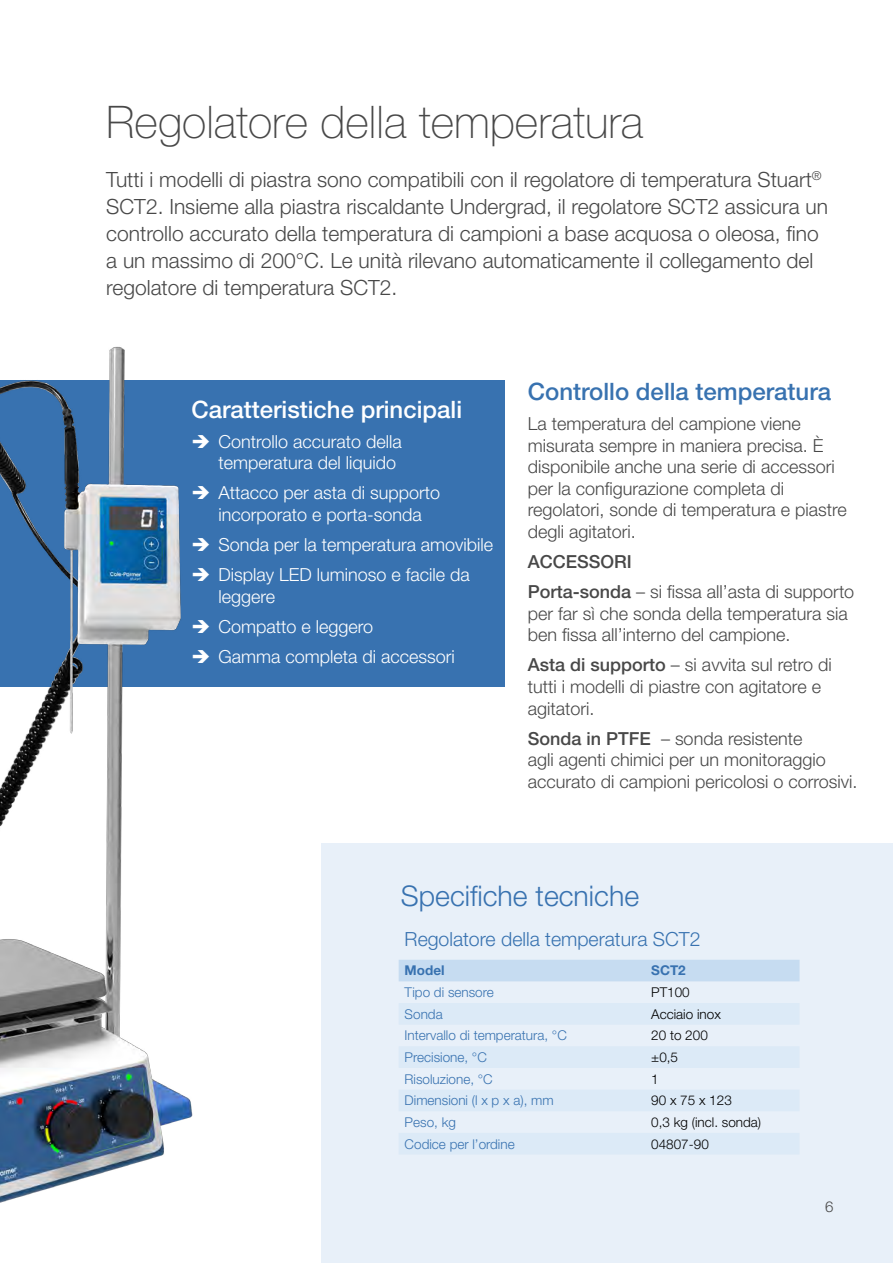
<style>
.page{position:relative;width:893px;height:1263px;background:#fff}
.page>*{position:absolute;margin:0;border:0;box-sizing:border-box;transform-origin:0 0}
.t1{font:100 45px "Helvetica Neue LT Std";color:#484848}
.t2{font:300 28.5px "Helvetica Neue LT Std";color:#3872b0}
.t3{font:500 24px "Helvetica Neue LT Std";color:#3872b0}
.t4{font:500 24px "Helvetica Neue LT Std";color:#fff}
.t5{font:300 21px/27px "Helvetica Neue LT Std";color:#484848}
.t6{font:300 19.5px "Helvetica Neue LT Std";color:#3872b0}
.t7{font:300 18px/21.6px "Helvetica Neue LT Std";color:#484848}
.t8{font:300 18px/21.6px "Helvetica Neue LT Std";color:#fff}
.t9{font:300 15px "Helvetica Neue LT Std";color:#484848}
.t10{font:300 13.5px "Helvetica Neue LT Std";color:#3872b0}
.t11{font:300 13.5px "Helvetica Neue LT Std";color:#000}
.t12{font:700 13.5px "Helvetica Neue LT Std";color:#3872b0}
.s1{font-weight:500}
</style>
<div class="page">
<div style="left:0;top:381px;width:505px;height:306px;background:#3872b0"></div>
<div style="left:321px;top:843px;width:572px;height:420px;background:#e8f0f9"></div>
<div style="left:399px;top:960px;width:400px;height:21px;background:#c6dcf1"></div>
<svg style="left:399px;top:1003px;width:400px;height:151px;fill:#dceaf7"></svg>
<img style="left:0;top:346px;width:359px;height:857px">
<h1 class="t1" style="left:106px;top:97px;width:539px">Regolatore della temperatura</h1>
<p class="t5" style="left:106px;top:165px;width:723px">Tutti i modelli di piastra sono compatibili con il regolatore di temperatura Stuart<sup>® </sup>SCT2. Insieme alla piastra riscaldante Undergrad, il regolatore SCT2 assicura un controllo accurato della temperatura di campioni a base acquosa o oleosa, fino a un massimo di 200°C. Le unità rilevano automaticamente il collegamento del regolatore di temperatura SCT2.</p>
<h3 class="t4" style="left:191px;top:395px;width:272px">Caratteristiche principali</h3>
<p class="t8" style="left:218px;top:430px;width:185px;text-indent:-27px">➔ Controllo accurato della temperatura del liquido</p>
<p class="t8" style="left:191px;top:482px;width:250px;text-align:center">➔ Attacco per asta di supporto incorporato e porta-sonda</p>
<p class="t8" style="left:191px;top:533px;width:303px">➔ Sonda per la temperatura amovibile</p>
<p class="t8" style="left:218px;top:564px;width:253px;text-indent:-27px">➔ Display LED luminoso e facile da leggere</p>
<p class="t8" style="left:191px;top:615px;width:183px">➔ Compatto e leggero</p>
<p class="t8" style="left:191px;top:645px;width:265px">➔ Gamma completa di accessori</p>
<h3 class="t3" style="left:528px;top:377px;width:305px">Controllo della temperatura</h3>
<p class="t7" style="left:528px;top:412px;width:320px">La temperatura del campione viene misurata sempre in maniera precisa. È disponibile anche una serie di accessori per la configurazione completa di regolatori, sonde di temperatura e piastre degli agitatori.</p>
<p class="t7" style="left:528px;top:546px;width:328px;line-height:30.2px"><span class="s1">ACCESSORI<br>Porta-sonda</span> – si fissa all’asta di supporto</p>
<p class="t7" style="left:528px;top:602px;width:321px">per far sì che sonda della temperatura sia ben fissa all’interno del campione.</p>
<p class="t7" style="left:528px;top:654px;width:305px"><span class="s1">Asta di supporto</span> – si avvita sul retro di tutti i modelli di piastre con agitatore e agitatori.</p>
<p class="t7" style="left:528px;top:727px;width:331px"><span class="s1">Sonda in PTFE</span> – sonda resistente<br>agli agenti chimici per un monitoraggio accurato di campioni pericolosi o corrosivi.</p>
<h2 class="t2" style="left:401px;top:878px;width:240px">Specifiche tecniche</h2>
<p class="t6" style="left:405px;top:927px;width:297px">Regolatore della temperatura SCT2</p>
<p class="t12" style="left:405px;top:962px;width:41px">Model</p>
<p class="t12" style="left:651px;top:962px;width:36px">SCT2</p>
<p class="t10" style="left:405px;top:984px;width:91px">Tipo di sensore</p>
<p class="t11" style="left:651px;top:984px;width:40px">PT100</p>
<p class="t10" style="left:405px;top:1006px;width:40px">Sonda</p>
<p class="t11" style="left:651px;top:1006px;width:71px">Acciaio inox</p>
<p class="t10" style="left:405px;top:1027px;width:164px">Intervallo di temperatura, °C</p>
<p class="t11" style="left:651px;top:1027px;width:58px">20 to 200</p>
<p class="t10" style="left:405px;top:1049px;width:84px">Precisione, °C</p>
<p class="t11" style="left:651px;top:1049px;width:28px">±0,5</p>
<p class="t10" style="left:405px;top:1070px;width:90px">Risoluzione, °C</p>
<p class="t11" style="left:651px;top:1070px;width:9px">1</p>
<p class="t10" style="left:405px;top:1092px;width:150px">Dimensioni (l x p x a), mm</p>
<p class="t11" style="left:651px;top:1092px;width:82px">90 x 75 x 123</p>
<p class="t10" style="left:405px;top:1114px;width:53px">Peso, kg</p>
<p class="t11" style="left:651px;top:1114px;width:111px">0,3 kg (incl. sonda)</p>
<p class="t10" style="left:405px;top:1135px;width:112px">Codice per l’ordine</p>
<p class="t11" style="left:651px;top:1135px;width:59px">04807-90</p>
<p class="t9" style="left:825px;top:1197px;width:10px">6</p>
</div>
